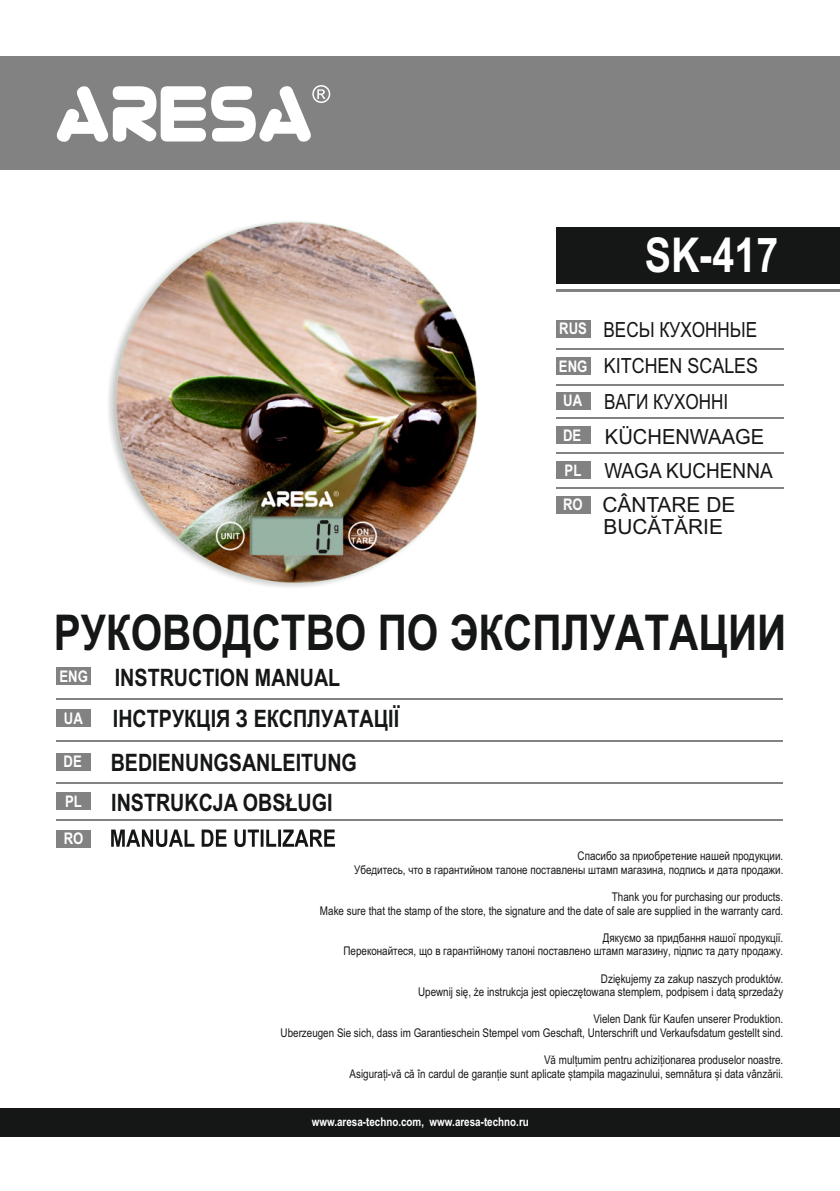
<style>
.page{position:relative;width:840px;height:1191px;background:#fff}
.page>*{position:absolute;margin:0;border:0;box-sizing:border-box;transform-origin:0 0}
.t1{font:700 49.4px "Arial Narrow";color:#151616}
.t2{font:700 48px "Arial Narrow";color:#fff}
.t3{font:700 24px "Arial Narrow";color:#151616}
.t4{font:20.8px "Arial Narrow";color:#151616}
.t5{font:20.8px/21.8px "Arial";color:#151616}
.t6{font:20.8px "Arial Narrow";color:#151616;scale:1.04 1}
.t7{font:20.8px "Arial";color:#151616;scale:.96 1}
.t8{font:20.8px "Arial";color:#151616;scale:.91 1}
.t9{font:700 16px/34.6px "Arial Narrow";color:#fff}
.t10{font:12px/13.6px "Arial Narrow";color:#151616;text-align:right}
.t11{font:700 12px "Arial Narrow";color:#fff}
.s1{font-family:"Arial Narrow";font-weight:700;font-size:16px;color:#fff}
.s2{font-size:16px;color:#fff}
</style>
<div class="page">
<div style="left:556px;top:227px;width:283px;height:56px;background:#151616"></div>
<div style="left:0;top:1108px;width:839px;height:28px;background:#151616"></div>
<div style="left:0;top:57px;width:839px;height:113px;background:#818281"></div>
<svg style="left:56px;top:85px;width:274px;height:57px"></svg>
<hr style="left:556px;top:289px;width:283px;height:3px;background:#818281">
<hr style="left:556px;top:348px;width:226px;height:1px;background:#818281">
<hr style="left:556px;top:384px;width:226px;height:1px;background:#818281">
<hr style="left:57px;top:697px;width:725px;height:2px;background:#818281">
<hr style="left:556px;top:417px;width:226px;height:2px;background:#818281">
<hr style="left:57px;top:740px;width:725px;height:2px;background:#818281">
<div style="left:57px;top:668px;width:34px;height:17px;background:#818281"></div>
<div style="left:57px;top:710px;width:34px;height:17px;background:#818281"></div>
<div style="left:556px;top:320px;width:34px;height:17px;background:#818281"></div>
<div style="left:556px;top:357px;width:34px;height:17px;background:#818281"></div>
<div style="left:556px;top:392px;width:34px;height:17px;background:#818281"></div>
<div style="left:556px;top:461px;width:34px;height:17px;background:#818281"></div>
<div style="left:57px;top:792px;width:34px;height:17px;background:#818281"></div>
<div style="left:556px;top:427px;width:34px;height:17px;background:#818281"></div>
<hr style="left:556px;top:452px;width:226px;height:1px;background:#818281">
<div style="left:57px;top:753px;width:34px;height:17px;background:#818281"></div>
<hr style="left:57px;top:782px;width:725px;height:1px;background:#818281">
<hr style="left:556px;top:487px;width:226px;height:2px;background:#818281">
<div style="left:556px;top:496px;width:34px;height:17px;background:#818281"></div>
<hr style="left:57px;top:819px;width:725px;height:2px;background:#818281">
<div style="left:57px;top:830px;width:34px;height:17px;background:#818281"></div>
<svg style="left:111px;top:829px;width:224px;height:18px"></svg>
<img style="left:108px;top:221px;width:370px;height:367px">
<h2 class="t2" style="left:644px;top:237px;width:135px">SK-417</h2>
<h3 class="t9" style="left:559px;top:313px;width:29px">RUS</h3>
<h3 class="t9" style="left:558px;top:350px;width:30px">ENG<br>UA</h3>
<h3 class="t4" style="left:603px;top:322px;width:155px">ВЕСЫ КУХОННЫЕ</h3>
<h3 class="t6" style="left:603px;top:358px;width:150px">KITCHEN SCALES</h3>
<h3 class="t4" style="left:603px;top:394px;width:126px">ВАГИ КУХОННІ</h3>
<h3 class="t7" style="left:562px;top:429px;width:211px"><span class="s1">DE</span> KÜCHENWAAGE</h3>
<h3 class="t9" style="left:564px;top:454px;width:18px">PL</h3>
<h3 class="t8" style="left:604px;top:463px;width:186px">WAGA KUCHENNA</h3>
<h3 class="t5" style="left:603px;top:496px;width:133px;text-indent:-40px"><span class="s1">RO</span> CÂNTARE DE<br>BUCĂTĂRIE</h3>
<h1 class="t1" style="left:54px;top:614px;width:733px">РУКОВОДСТВО ПО ЭКСПЛУАТАЦИИ</h1>
<h3 class="t3" style="left:59px;top:668px;width:282px"><span class="s2">ENG</span> INSTRUCTION MANUAL</h3>
<h3 class="t9" style="left:64px;top:702px;width:20px">UA</h3>
<h3 class="t3" style="left:113px;top:709px;width:288px">ІНСТРУКЦІЯ З ЕКСПЛУАТАЦІЇ</h3>
<h3 class="t9" style="left:64px;top:746px;width:20px">DE</h3>
<h3 class="t9" style="left:65px;top:785px;width:18px">PL</h3>
<h3 class="t9" style="left:64px;top:823px;width:21px">RO</h3>
<h3 class="t3" style="left:111px;top:753px;width:248px">BEDIENUNGSANLEITUNG</h3>
<h3 class="t3" style="left:111px;top:793px;width:223px">INSTRUKCJA OBSŁUGI</h3>
<p class="t10" style="left:354px;top:850px;width:430px">Спасибо за приобретение нашей продукции.<br>Убедитесь, что в гарантийном талоне поставлены штамп магазина, подпись и дата продажи.</p>
<p class="t10" style="left:320px;top:891px;width:464px">Thank you for purchasing our products.<br>Make sure that the stamp of the store, the signature and the date of sale are supplied in the warranty card.</p>
<p class="t10" style="left:343px;top:932px;width:441px">Дякуємо за придбання нашої продукції.<br>Переконайтеся, що в гарантійному талоні поставлено штамп магазину, підпис та дату продажу.</p>
<p class="t10" style="left:418px;top:972px;width:366px">Dziękujemy za zakup naszych produktów.<br>Upewnij się, że instrukcja jest opieczętowana stemplem, podpisem i datą sprzedaży</p>
<p class="t10" style="left:280px;top:1013px;width:504px">Vielen Dank für Kaufen unserer Produktion.<br>Uberzeugen Sie sich, dass im Garantieschein Stempel vom Geschaft, Unterschrift und Verkaufsdatum gestellt sind.</p>
<p class="t10" style="left:349px;top:1054px;width:435px">Vă mulțumim pentru achiziționarea produselor noastre.<br>Asigurați-vă că în cardul de garanție sunt aplicate ștampila magazinului, semnătura și data vânzării.</p>
<p class="t11" style="left:311px;top:1116px;width:218px">www.aresa-techno.com, www.aresa-techno.ru</p>
</div>
